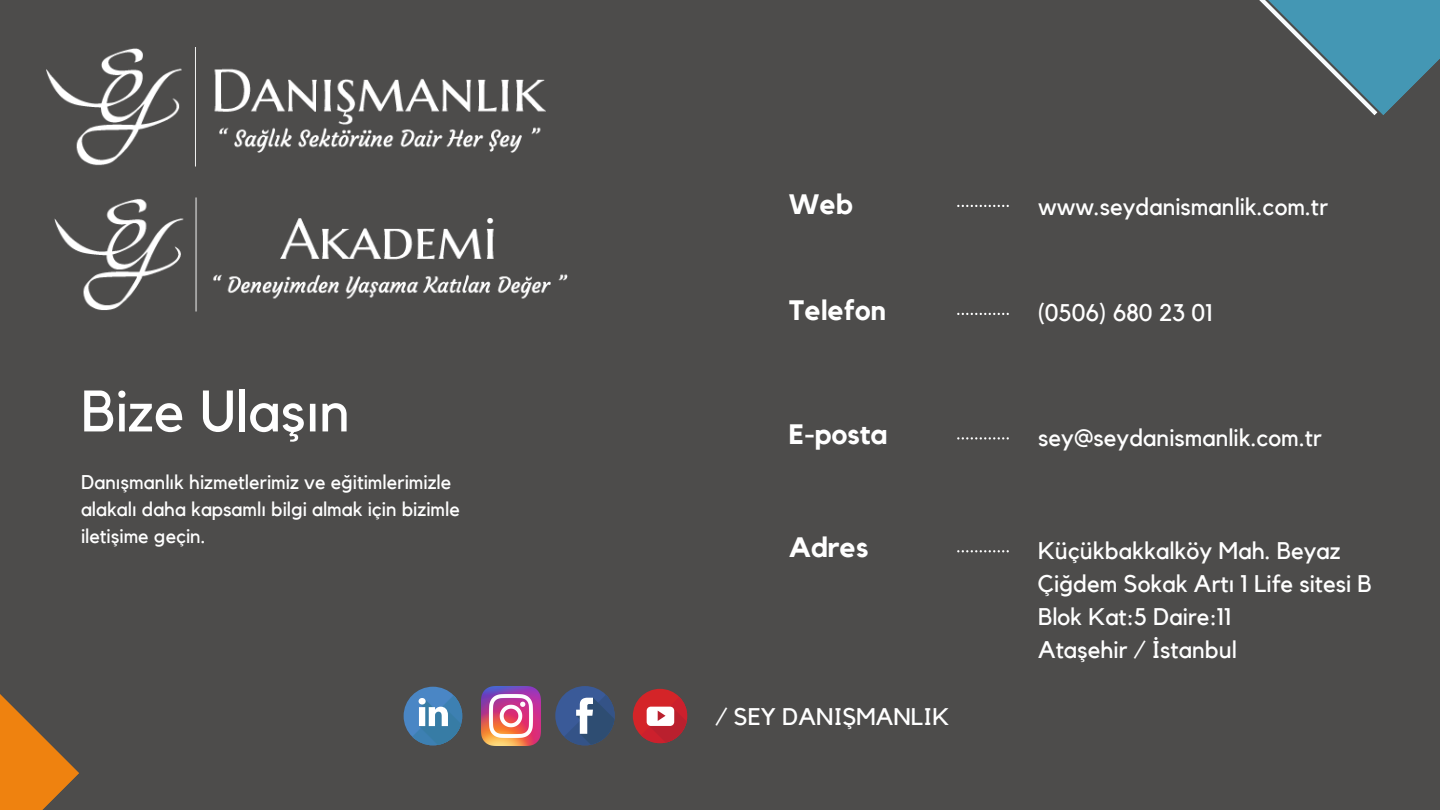
<style>
.page{position:relative;width:1440px;height:810px;background:#4d4c4b}
.page>*{position:absolute;margin:0;border:0;box-sizing:border-box;transform-origin:0 0}
.t1{font:57.8px "Kollektif";color:#fff}
.t2{font:45.1px "Kollektif";color:#fff}
.t3{font:700 28px "Kollektif";color:#fff}
.t4{font:24px/33px "Kollektif";color:#fff}
.t5{font:19.8px/27px "Kollektif";color:#fff}
</style>
<div class="page">
<svg style="left:957px;top:205px;width:52px;height:2px"></svg>
<svg style="left:957px;top:313px;width:52px;height:2px"></svg>
<svg style="left:957px;top:437px;width:52px;height:3px"></svg>
<svg style="left:957px;top:550px;width:52px;height:2px"></svg>
<div style="left:404px;top:687px;width:58px;height:58px;background:#4a86c5;border-radius:50%"></div>
<svg style="left:412px;top:695px;width:51px;height:51px"></svg>
<div style="left:633px;top:689px;width:54px;height:54px;background:#d42428;border-radius:50%"></div>
<svg style="left:641px;top:697px;width:47px;height:47px"></svg>
<div style="left:555px;top:686px;width:60px;height:59px;background:#3a5a98;border-radius:50%"></div>
<svg style="left:564px;top:695px;width:51px;height:51px"></svg>
<svg style="left:1378px;top:0;width:62px;height:115px;fill:#4497b4"></svg>
<svg style="left:0;top:694px;width:79px;height:116px"></svg>
<svg style="left:1259px;top:0;width:119px;height:116px"></svg>
<img style="left:54px;top:198px;width:513px;height:113px">
<img style="left:47px;top:48px;width:498px;height:119px">
<img style="left:481px;top:686px;width:59px;height:59px">
<h2 class="t2" style="left:525px;top:216px;width:12px;rotate:90deg">.</h2>
<h1 class="t1" style="left:81px;top:385px;width:271px">Bize Ulaşın</h1>
<p class="t5" style="left:81px;top:469px;width:380px">Danışmanlık hizmetlerimiz ve eğitimlerimizle alakalı daha kapsamlı bilgi almak için bizimle iletişime geçin.</p>
<p class="t3" style="left:789px;top:192px;width:65px">Web</p>
<p class="t4" style="left:1038px;top:191px;width:292px">www.seydanismanlik.com.tr</p>
<p class="t3" style="left:789px;top:297px;width:99px">Telefon</p>
<p class="t4" style="left:1038px;top:297px;width:176px">(0506) 680 23 01</p>
<p class="t3" style="left:789px;top:421px;width:100px">E-posta</p>
<p class="t4" style="left:1038px;top:422px;width:285px">sey@seydanismanlik.com.tr</p>
<p class="t3" style="left:789px;top:534px;width:81px">Adres</p>
<p class="t4" style="left:1038px;top:535px;width:335px">Küçükbakkalköy Mah. Beyaz<br>Çiğdem Sokak Artı 1 Life sitesi B<br>Blok Kat:5 Daire:11<br>Ataşehir / İstanbul</p>
<p class="t4" style="left:716px;top:701px;width:235px">/ SEY DANIŞMANLIK</p>
</div>
